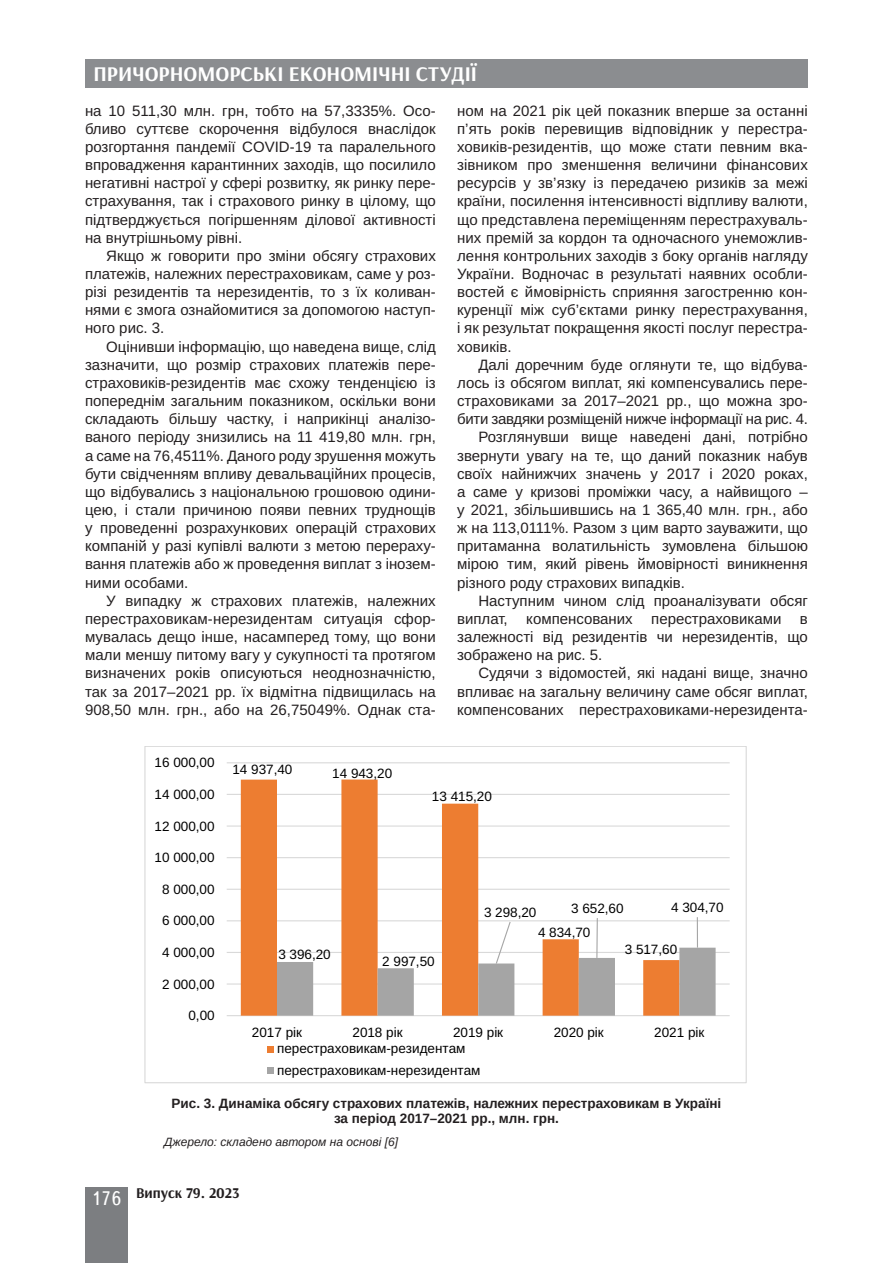
<style>
.page{position:relative;width:893px;height:1263px;background:#fff}
.page>*{position:absolute;margin:0;border:0;box-sizing:border-box;transform-origin:0 0}
.t1{font:700 21px "Arsenal";color:#fff}
.Текст_основной_G{font:15px/18.1px "Arimo";color:#231f20;text-align:justify}
.t2{font:700 15px "Arsenal";color:#231f20}
.t3{font:13.5px/21.8px "Arimo Roman";color:#000}
.Рисунок{font:700 13.5px "Arimo";color:#231f20}
.Джерело{font:italic 12px "Arimo";color:#231f20}
.s1{font-family:"Ukrainian Text";font-weight:400;font-size:19.5px;color:#fff}
</style>
<div class="page">
<div style="left:85px;top:59px;width:723px;height:29px;background:#8b8d90"></div>
<div style="left:85px;top:1186px;width:43px;height:76px;background:#7c7e81"></div>
<hr style="left:227px;top:1015px;width:503px;height:1px;background:#d9d9d9">
<hr style="left:227px;top:983px;width:503px;height:1px;background:#d9d9d9">
<hr style="left:227px;top:952px;width:503px;height:1px;background:#d9d9d9">
<hr style="left:227px;top:920px;width:503px;height:1px;background:#d9d9d9">
<hr style="left:227px;top:889px;width:503px;height:1px;background:#d9d9d9">
<hr style="left:227px;top:857px;width:503px;height:1px;background:#d9d9d9">
<hr style="left:227px;top:825px;width:503px;height:2px;background:#d9d9d9">
<hr style="left:227px;top:794px;width:503px;height:1px;background:#d9d9d9">
<hr style="left:227px;top:762px;width:503px;height:1px;background:#d9d9d9">
<svg style="left:241px;top:779px;width:438px;height:237px"></svg>
<svg style="left:277px;top:920px;width:439px;height:96px"></svg>
<hr style="left:596px;top:918px;width:2px;height:40px;background:#a6a6a6">
<hr style="left:697px;top:917px;width:1px;height:31px;background:#a6a6a6">
<div style="left:267px;top:1045px;width:7px;height:7px;background:#ed7d31"></div>
<div style="left:267px;top:1067px;width:7px;height:7px;background:#a5a5a5"></div>
<h1 class="t1" style="left:94px;top:61px;width:385px">ПРИЧОРНОМОРСЬКІ ЕКОНОМІЧНІ СТУДІЇ</h1>
<p class="Текст_основной_G" style="left:85px;top:102px;width:352px">на 10 511,30 млн. грн, тобто на 57,3335%. Осо&shy;бливо суттєве скорочення відбулося внаслідок розгортання пандемії COVID-19 та паралельного впровадження карантинних заходів, що посилило негативні настрої у сфері розвитку, як ринку пере&shy;страхування, так і страхового ринку в цілому, що підтверджується погіршенням ділової активності на внутрішньому рівні.</p>
<p class="Текст_основной_G" style="left:85px;top:247px;width:352px;text-indent:21px">Якщо ж говорити про зміни обсягу страхових платежів, належних перестраховикам, саме у роз&shy;різі резидентів та нерезидентів, то з їх коливан&shy;нями є змога ознайомитися за допомогою наступ&shy;ного рис. 3.</p>
<p class="Текст_основной_G" style="left:85px;top:338px;width:352px;text-indent:21px">Оцінивши інформацію, що наведена вище, слід зазначити, що розмір страхових платежів пере&shy;страховиків-резидентів має схожу тенденцією із попереднім загальним показником, оскільки вони складають більшу частку, і наприкінці аналізо&shy;ваного періоду знизились на 11 419,80 млн. грн, а саме на 76,4511%. Даного роду зрушення можуть бути свідченням впливу девальваційних процесів, що відбувались з національною грошовою одини&shy;цею, і стали причиною появи певних труднощів у проведенні розрахункових операцій страхових компаній у разі купівлі валюти з метою перераху&shy;вання платежів або ж проведення виплат з інозем&shy;ними особами.</p>
<p class="Текст_основной_G" style="left:85px;top:592px;width:352px;text-indent:21px">У випадку ж страхових платежів, належних перестраховикам-нерезидентам ситуація сфор&shy;мувалась дещо інше, насамперед тому, що вони мали меншу питому вагу у сукупності та протягом визначених років описуються неоднозначністю, так за 2017–2021 рр. їх відмітна підвищилась на 908,50 млн. грн., або на 26,75049%. Однак ста-</p>
<p class="t3" style="left:155px;top:752px;width:62px">16 000,00</p>
<p class="t3" style="left:232px;top:759px;width:61px">14 937,40</p>
<p class="t3" style="left:332px;top:763px;width:61px">14 943,20</p>
<p class="Текст_основной_G" style="left:457px;top:102px;width:352px">ном на 2021 рік цей показник вперше за останні п’ять років перевищив відповідник у перестра&shy;ховиків-резидентів, що може стати певним вка&shy;зівником про зменшення величини фінансових ресурсів у зв’язку із передачею ризиків за межі країни, посилення інтенсивності відпливу валюти, що представлена переміщенням перестрахуваль&shy;них премій за кордон та одночасного унеможлив&shy;лення контрольних заходів з боку органів нагляду України. Водночас в результаті наявних особли&shy;востей є ймовірність сприяння загостренню кон&shy;куренції між суб’єктами ринку перестрахування, і як результат покращення якості послуг перестра&shy;ховиків.</p>
<p class="Текст_основной_G" style="left:457px;top:356px;width:352px;text-indent:21px">Далі доречним буде оглянути те, що відбува&shy;лось із обсягом виплат, які компенсувались пере&shy;страховиками за 2017–2021 рр., що можна зро&shy;бити завдяки розміщеній нижче інформації на рис. 4.</p>
<p class="Текст_основной_G" style="left:457px;top:428px;width:352px;text-indent:21px">Розглянувши вище наведені дані, потрібно звернути увагу на те, що даний показник набув своїх найнижчих значень у 2017 і 2020 роках, а саме у кризові проміжки часу, а найвищого – у 2021, збільшившись на 1 365,40 млн. грн., або ж на 113,0111%. Разом з цим варто зауважити, що притаманна волатильність зумовлена більшою мірою тим, який рівень ймовірності виникнення різного роду страхових випадків.</p>
<p class="Текст_основной_G" style="left:457px;top:592px;width:352px;text-indent:21px">Наступним чином слід проаналізувати обсяг виплат, компенсованих перестраховиками в залежності від резидентів чи нерезидентів, що зображено на рис. 5.</p>
<p class="Текст_основной_G" style="left:457px;top:664px;width:352px;text-indent:21px">Судячи з відомостей, які надані вище, значно впливає на загальну величину саме обсяг виплат, компенсованих перестраховиками-нерезидента-</p>
<p class="t3" style="left:155px;top:783px;width:62px">14 000,00</p>
<p class="t3" style="left:155px;top:815px;width:62px">12 000,00</p>
<p class="t3" style="left:155px;top:847px;width:62px">10 000,00</p>
<p class="t3" style="left:162px;top:878px;width:54px">8 000,00</p>
<p class="t3" style="left:162px;top:910px;width:54px">6 000,00</p>
<p class="t3" style="left:162px;top:941px;width:54px">4 000,00</p>
<p class="t3" style="left:162px;top:973px;width:54px">2 000,00</p>
<p class="t3" style="left:188px;top:1005px;width:28px">0,00</p>
<p class="t3" style="left:432px;top:785px;width:62px">13 415,20</p>
<p class="t3" style="left:484px;top:902px;width:54px">3 298,20</p>
<p class="t3" style="left:571px;top:898px;width:54px">3 652,60</p>
<p class="t3" style="left:671px;top:897px;width:54px">4 304,70</p>
<p class="t3" style="left:278px;top:944px;width:54px">3 396,20</p>
<p class="t3" style="left:382px;top:950px;width:54px">2 997,50</p>
<p class="t3" style="left:538px;top:922px;width:54px">4 834,70</p>
<p class="t3" style="left:625px;top:939px;width:54px">3 517,60</p>
<p class="t3" style="left:252px;top:1021px;width:52px">2017 рік</p>
<p class="t3" style="left:352px;top:1021px;width:52px">2018 рік</p>
<p class="t3" style="left:453px;top:1021px;width:52px">2019 рік</p>
<p class="t3" style="left:554px;top:1021px;width:52px">2020 рік</p>
<p class="t3" style="left:654px;top:1021px;width:52px">2021 рік</p>
<p class="t3" style="left:277px;top:1038px;width:205px">перестраховикам-резидентам перестраховикам-нерезидентам</p>
<p class="Рисунок" style="left:172px;top:1094px;width:551px">Рис. 3. Динаміка обсягу страхових платежів, належних перестраховикам в Україні</p>
<p class="Рисунок" style="left:334px;top:1109px;width:226px">за період 2017–2021 рр., млн. грн.</p>
<p class="Джерело" style="left:164px;top:1134px;width:235px">Джерело: складено автором на основі [6]</p>
<p class="t2" style="left:91px;top:1183px;width:150px"><span class="s1">176</span> Випуск 79. 2023</p>
</div>
